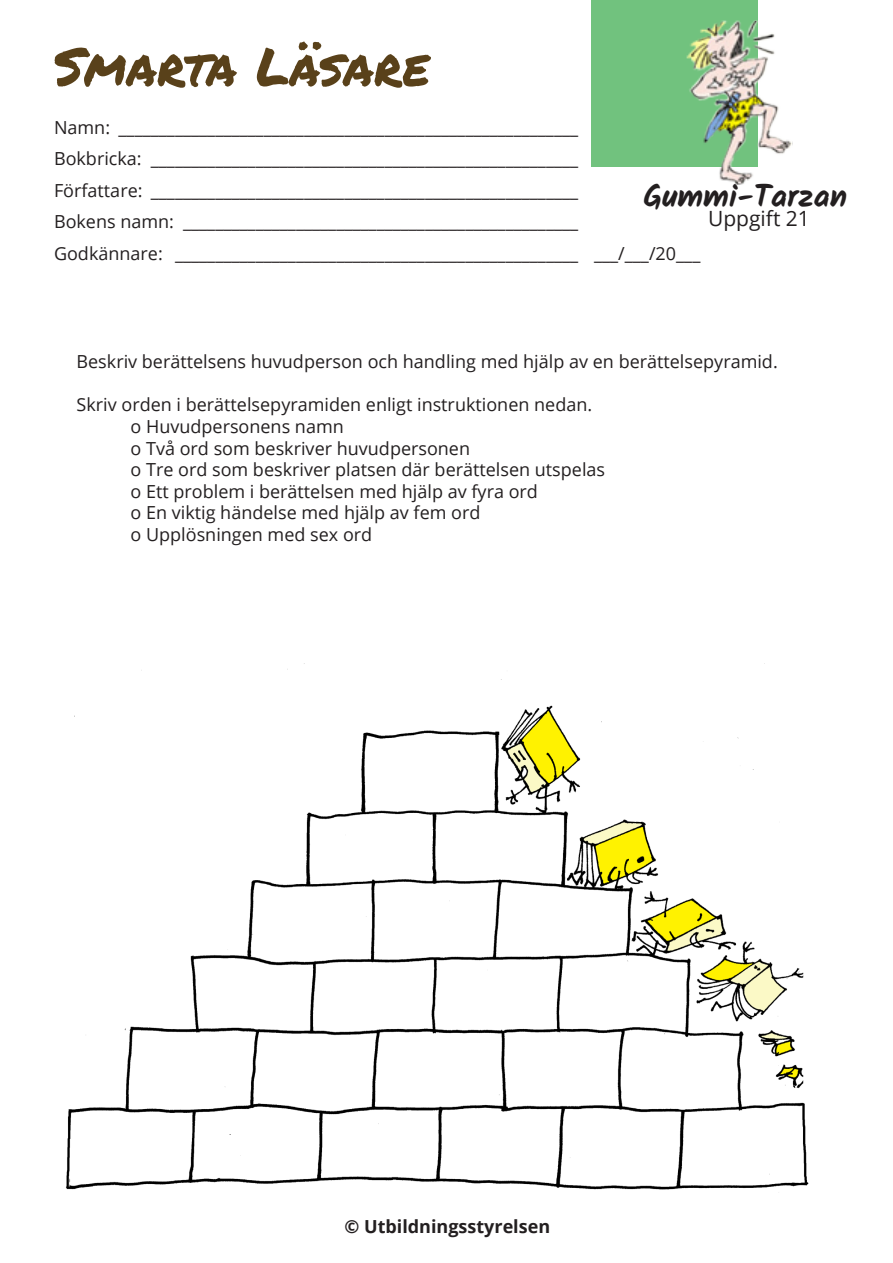
<style>
.page{position:relative;width:893px;height:1263px;background:#fff}
.page>*{position:absolute;margin:0;border:0;box-sizing:border-box;transform-origin:0 0}
.t1{font:52.5px "Permanent Marker";color:#59411a}
.t2{font:700 31.5px "Kalam";color:#231f20}
.t3{font:21px "Open Sans";color:#231f20}
.t4{font:18px/31.5px "Open Sans";color:#231f20}
.t5{font:700 18px "Open Sans";color:#231f20}
</style>
<div class="page">
<div style="left:591px;top:0;width:166px;height:166px;background:#71c27e"></div>
<img style="left:641px;top:0;width:152px;height:185px">
<img style="left:66px;top:663px;width:743px;height:527px">
<h1 class="t1" style="left:54px;top:28px;width:377px">Smarta Läsare</h1>
<p class="t4" style="left:54px;top:111px;width:648px">Namn: _________________________________________________________<br>Bokbricka: _____________________________________________________<br>Författare: _____________________________________________________<br>Bokens namn: _________________________________________________<br>Godkännare: __________________________________________________ ___/___/20___</p>
<h2 class="t2" style="left:643px;top:177px;width:205px">Gummi-Tarzan</h2>
<p class="t3" style="left:708px;top:204px;width:103px">Uppgift 21</p>
<p class="t4" style="left:77px;top:345px;width:703px">Beskriv berättelsens huvudperson och handling med hjälp av en berättelsepyramid.</p>
<p class="t4" style="left:77px;top:389px;width:517px">Skriv orden i berättelsepyramiden enligt instruktionen nedan.</p>
<p class="t4" style="left:131px;top:410px;width:215px">o Huvudpersonens namn</p>
<p class="t4" style="left:131px;top:432px;width:341px">o Två ord som beskriver huvudpersonen</p>
<p class="t4" style="left:131px;top:453px;width:476px">o Tre ord som beskriver platsen där berättelsen utspelas</p>
<p class="t4" style="left:131px;top:475px;width:409px">o Ett problem i berättelsen med hjälp av fyra ord</p>
<p class="t4" style="left:131px;top:497px;width:351px">o En viktig händelse med hjälp av fem ord</p>
<p class="t4" style="left:131px;top:518px;width:243px">o Upplösningen med sex ord</p>
<p class="t5" style="left:344px;top:1213px;width:207px">© Utbildningsstyrelsen</p>
</div>
